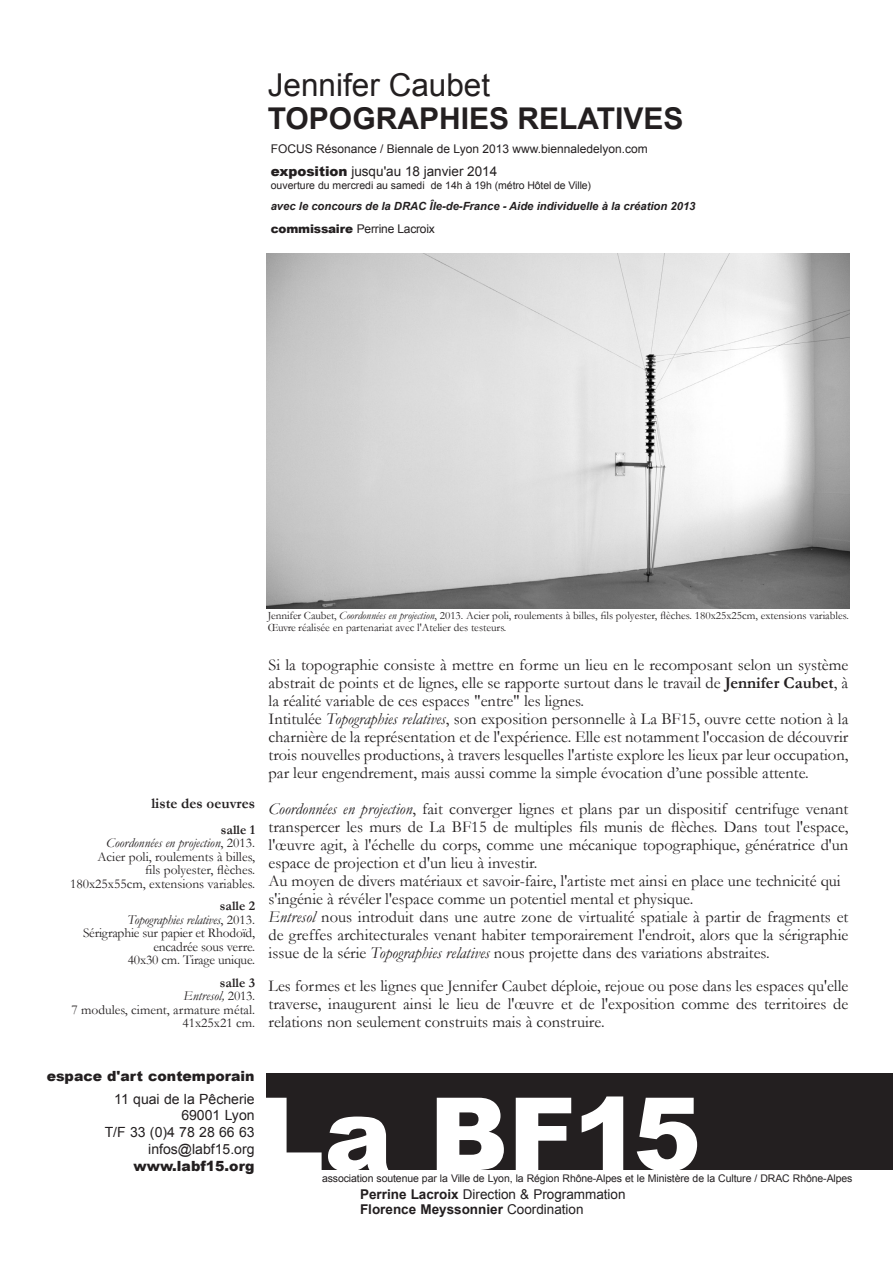
<style>
.page{position:relative;width:893px;height:1263px;background:#fff}
.page>*{position:absolute;margin:0;border:0;box-sizing:border-box;transform-origin:0 0}
.t1{font:900 101.4px "Arial";letter-spacing:-.015em;color:#fff}
.t2{font:31.5px "Arial";color:#231f20}
.t3{font:700 30px "Arial";color:#231f20}
.t4{font:16.5px/18px "Garamond";color:#231f20;text-align:justify}
.t5{font:700 15px "Garamond";color:#231f20}
.t6{font:14.1px "Arial";color:#231f20}
.t7{font:900 14.1px "Arial";color:#231f20}
.t8{font:13.5px "Garamond";color:#231f20}
.t9{font:italic 13.5px "Garamond";color:#231f20}
.t10{font:13.5px "Arial";color:#231f20}
.t11{font:700 13.5px "Arial";color:#231f20}
.t12{font:700 13.5px "Garamond";color:#231f20}
.t13{font:12px "Arial";color:#231f20}
.t14{font:11.25px "Garamond";color:#231f20}
.t15{font:italic 700 11.25px "Arial";color:#231f20}
.t16{font:10.5px "Arial";letter-spacing:-.01em;color:#231f20}
.s1{font-weight:900}
.s2{font-style:normal}
.s3{font-style:italic}
.s4{font-weight:700}
.s5{font-weight:400}
</style>
<div class="page">
<div style="left:266px;top:1073px;width:627px;height:96px;background:#231f20"></div>
<img style="left:266px;top:254px;width:583px;height:355px">
<p class="t2" style="left:268px;top:64px;width:224px">Jennifer Caubet</p>
<p class="t3" style="left:268px;top:98px;width:417px">TOPOGRAPHIES RELATIVES</p>
<p class="t13" style="left:271px;top:141px;width:379px">FOCUS Résonance / Biennale de Lyon 2013 www.biennaledelyon.com</p>
<p class="t10" style="left:271px;top:162px;width:228px"><span class="s1">exposition</span> jusqu'au 18 janvier 2014</p>
<p class="t16" style="left:271px;top:179px;width:322px">ouverture du mercredi au samedi de 14h à 19h (métro Hôtel de Ville)</p>
<p class="t15" style="left:271px;top:199px;width:426px">avec le concours de la DRAC Île-de-France - Aide individuelle à la création 2013</p>
<p class="t13" style="left:271px;top:221px;width:166px"><span class="s1">commissaire</span> Perrine Lacroix</p>
<p class="t5" style="left:151px;top:794px;width:105px">liste des oeuvres</p>
<p class="t12" style="left:221px;top:821px;width:36px">salle 1</p>
<p class="t9" style="left:106px;top:835px;width:150px">Coordonnées en projection<span class="s2">, 2013.</span></p>
<p class="t8" style="left:97px;top:848px;width:159px">Acier poli, roulements à billes,</p>
<p class="t8" style="left:145px;top:862px;width:112px">fils polyester, flèches.</p>
<p class="t8" style="left:70px;top:875px;width:186px">180x25x55cm, extensions variables.</p>
<p class="t12" style="left:220px;top:898px;width:37px">salle 2</p>
<p class="t9" style="left:127px;top:911px;width:129px">Topographies relatives<span class="s2">, 2013.</span></p>
<p class="t8" style="left:83px;top:925px;width:174px">Sérigraphie sur papier et Rhodoïd,</p>
<p class="t8" style="left:153px;top:938px;width:103px">encadrée sous verre.</p>
<p class="t8" style="left:128px;top:952px;width:129px">40x30 cm. Tirage unique.</p>
<p class="t12" style="left:220px;top:974px;width:37px">salle 3</p>
<p class="t9" style="left:183px;top:988px;width:73px">Entresol, <span class="s2">2013.</span></p>
<p class="t8" style="left:71px;top:1001px;width:185px">7 modules, ciment, armature métal.</p>
<p class="t8" style="left:182px;top:1015px;width:74px">41x25x21 cm.</p>
<p class="t14" style="left:268px;top:609px;width:582px">Jennifer Caubet, <span class="s3">Coordonnées en projection</span>, 2013. Acier poli, roulements à billes, fils polyester, flèches. 180x25x25cm, extensions variables.</p>
<p class="t14" style="left:268px;top:621px;width:240px">Œuvre réalisée en partenariat avec l'Atelier des testeurs.</p>
<p class="t4" style="left:269px;top:655px;width:581px">Si la topographie consiste à mettre en forme un lieu en le recomposant selon un système abstrait de points et de lignes, elle se rapporte surtout dans le travail de <span class="s4">Jennifer Caubet</span>, à la réalité variable de ces espaces "entre" les lignes.</p>
<p class="t4" style="left:269px;top:709px;width:581px">Intitulée <span class="s3">Topographies relatives</span>, son exposition personnelle à La BF15, ouvre cette notion à la charnière de la représentation et de l'expérience. Elle est notamment l'occasion de découvrir trois nouvelles productions, à travers lesquelles l'artiste explore les lieux par leur occupation, par leur engendrement, mais aussi comme la simple évocation d’une possible attente.</p>
<p class="t4" style="left:269px;top:799px;width:581px"><span class="s3">Coordonnées en projection</span>, fait converger lignes et plans par un dispositif centrifuge venant transpercer les murs de La BF15 de multiples fils munis de flèches. Dans tout l'espace, l'œuvre agit, à l'échelle du corps, comme une mécanique topographique, génératrice d'un espace de projection et d'un lieu à investir.</p>
<p class="t4" style="left:269px;top:871px;width:574px">Au moyen de divers matériaux et savoir-faire, l'artiste met ainsi en place une technicité qui s'ingénie à révéler l'espace comme un potentiel mental et physique.</p>
<p class="t4" style="left:269px;top:907px;width:581px"><span class="s3">Entresol</span> nous introduit dans une autre zone de virtualité spatiale à partir de fragments et de greffes architecturales venant habiter temporairement l'endroit, alors que la sérigraphie issue de la série <span class="s3">Topographies relatives</span> nous projette dans des variations abstraites.</p>
<p class="t4" style="left:269px;top:976px;width:581px">Les formes et les lignes que Jennifer Caubet déploie, rejoue ou pose dans les espaces qu'elle traverse, inaugurent ainsi le lieu de l'œuvre et de l'exposition comme des territoires de relations non seulement construits mais à construire.</p>
<p class="t7" style="left:47px;top:1065px;width:209px">espace d'art contemporain</p>
<p class="t6" style="left:114px;top:1089px;width:142px">11 quai de la Pêcherie</p>
<p class="t6" style="left:181px;top:1106px;width:75px">69001 Lyon</p>
<p class="t6" style="left:105px;top:1123px;width:151px">T/F 33 (0)4 78 28 66 63</p>
<p class="t6" style="left:148px;top:1140px;width:108px">infos@labf15.org</p>
<p class="t7" style="left:134px;top:1156px;width:123px">www.labf15.org</p>
<p class="t1" style="left:257px;top:1060px;width:446px">La BF15</p>
<p class="t16" style="left:322px;top:1171px;width:532px">association soutenue par la Ville de Lyon, la Région Rhône-Alpes et le Ministère de la Culture / DRAC Rhône-Alpes</p>
<p class="t10" style="left:360px;top:1185px;width:267px"><span class="s4">Perrine Lacroix</span> Direction &amp; Programmation</p>
<p class="t11" style="left:360px;top:1200px;width:225px">Florence Meyssonnier <span class="s5">Coordination</span></p>
</div>
